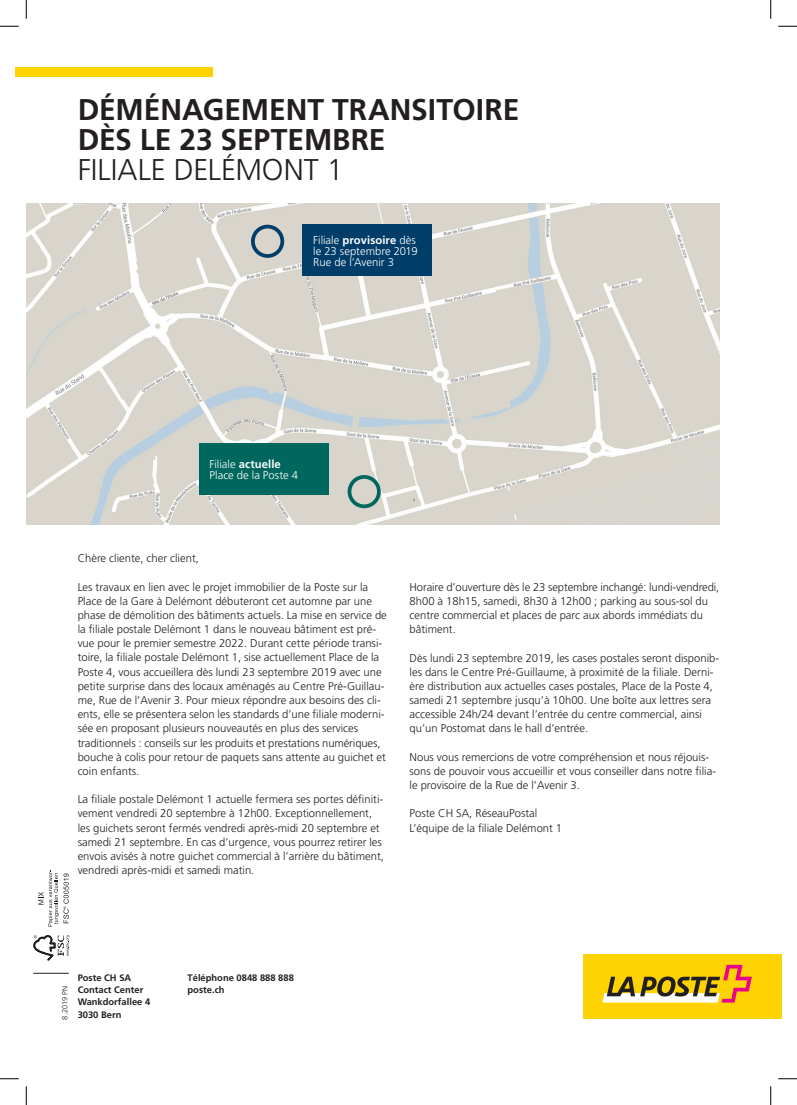
<style>
.page{position:relative;width:797px;height:1105px;background:#fff}
.page>*{position:absolute;margin:0;border:0;box-sizing:border-box;transform-origin:0 0}
.t1{font:700 30px/30px "Frutiger";letter-spacing:-.005em;color:#231f20}
.t2{font:300 30px "Frutiger";color:#231f20}
.t3{font:300 11.25px/14.1px "Frutiger";color:#231f20}
.t4{font:300 11.25px/11.2px "Frutiger";color:#fff}
.t5{font:700 9.38px/12.4px "Frutiger";color:#231f20}
.t6{font:300 7.5px "Frutiger";color:#231f20}
.s1{font-weight:700}
</style>
<div class="page">
<div style="left:583px;top:954px;width:198px;height:65px;background:#fed304"></div>
<svg style="left:602px;top:965px;width:150px;height:37px"></svg>
<hr style="left:33px;top:973px;width:36px;height:1px;background:#231f20">
<svg style="left:33px;top:935px;width:36px;height:25px"></svg>
<svg style="left:38px;top:870px;width:31px;height:56px"></svg>
<div style="left:16px;top:67px;width:197px;height:10px;background:#fed304"></div>
<img style="left:26px;top:204px;width:693px;height:320px">
<div style="left:303px;top:225px;width:129px;height:51px;background:#003d69"></div>
<div style="left:199px;top:443px;width:129px;height:51px;background:#00675e"></div>
<div style="left:347px;top:475px;width:34px;height:33px;border:4px solid #00675e;border-radius:50%"></div>
<div style="left:251px;top:225px;width:33px;height:33px;border:4px solid #003d69;border-radius:50%"></div>
<svg style="left:0;top:25px;width:19px;height:2px"></svg>
<svg style="left:778px;top:25px;width:19px;height:2px"></svg>
<svg style="left:0;top:1078px;width:19px;height:1px"></svg>
<svg style="left:778px;top:1078px;width:19px;height:1px"></svg>
<svg style="left:25px;top:0;width:2px;height:19px"></svg>
<svg style="left:25px;top:1086px;width:2px;height:19px"></svg>
<svg style="left:770px;top:0;width:1px;height:19px"></svg>
<svg style="left:770px;top:1086px;width:1px;height:19px"></svg>
<h1 class="t1" style="left:78px;top:94px;width:443px">DÉMÉNAGEMENT TRANSITOIRE<br>DÈS LE 23 SEPTEMBRE</h1>
<h1 class="t2" style="left:78px;top:152px;width:267px">FILIALE DELÉMONT 1</h1>
<p class="t4" style="left:313px;top:234px;width:106px">Filiale <span class="s1">provisoire</span> dès le 23 septembre 2019<br>Rue de l’Avenir 3</p>
<p class="t4" style="left:209px;top:458px;width:90px">Filiale <span class="s1">actuelle<br></span>Place de la Poste 4</p>
<p class="t3" style="left:78px;top:551px;width:123px">Chère cliente, cher client,</p>
<p class="t3" style="left:78px;top:580px;width:311px">Les travaux en lien avec le projet immobilier de la Poste sur la Place de la Gare à Delémont débuteront cet automne par une phase de démolition des bâtiments actuels. La mise en service de la filiale postale Delémont 1 dans le nouveau bâtiment est pré&shy;vue pour le premier semestre 2022. Durant cette période transi&shy;toire, la filiale postale Delémont 1, sise actuellement Place de la Poste 4, vous accueillera dès lundi 23 septembre 2019 avec une petite surprise dans des locaux aménagés au Centre Pré-Guillau&shy;me, Rue de l’Avenir 3. Pour mieux répondre aux besoins des cli&shy;ents, elle se présentera selon les standards d’une filiale moderni&shy;sée en proposant plusieurs nouveautés en plus des services traditionnels : conseils sur les produits et prestations numériques, bouche à colis pour retour de paquets sans attente au guichet et coin enfants.</p>
<p class="t3" style="left:78px;top:792px;width:308px">La filiale postale Delémont 1 actuelle fermera ses portes définiti&shy;vement vendredi 20 septembre à 12h00. Exceptionnellement, les guichets seront fermés vendredi après-midi 20 septembre et samedi 21 septembre. En cas d’urgence, vous pourrez retirer les envois avisés à notre guichet commercial à l’arrière du bâtiment, vendredi après-midi et samedi matin.</p>
<p class="t3" style="left:409px;top:580px;width:311px">Horaire d’ouverture dès le 23 septembre inchangé: lundi-vendredi, 8h00 à 18h15, samedi, 8h30 à 12h00 ; parking au sous-sol du centre commercial et places de parc aux abords immédiats du bâtiment.</p>
<p class="t3" style="left:409px;top:650px;width:311px">Dès lundi 23 septembre 2019, les cases postales seront disponib&shy;les dans le Centre Pré-Guillaume, à proximité de la filiale. Derni&shy;ère distribution aux actuelles cases postales, Place de la Poste 4, samedi 21 septembre jusqu’à 10h00. Une boîte aux lettres sera accessible 24h/24 devant l’entrée du centre commercial, ainsi qu’un Postomat dans le hall d’entrée.</p>
<p class="t3" style="left:409px;top:750px;width:308px">Nous vous remercions de votre compréhension et nous réjouis&shy;sons de pouvoir vous accueillir et vous conseiller dans notre filia&shy;le provisoire de la Rue de l’Avenir 3.</p>
<p class="t3" style="left:409px;top:806px;width:154px">Poste CH SA, RéseauPostal<br>L’équipe de la filiale Delémont 1</p>
<p class="t6" style="left:61px;top:1020px;width:35px;rotate:-90deg">8.2019 PN</p>
<p class="t5" style="left:78px;top:971px;width:74px">Poste CH SA<br>Contact Center<br>Wankdorfallee 4<br>3030 Bern</p>
<p class="t5" style="left:187px;top:971px;width:108px">Téléphone 0848 888 888 poste.ch</p>
</div>
